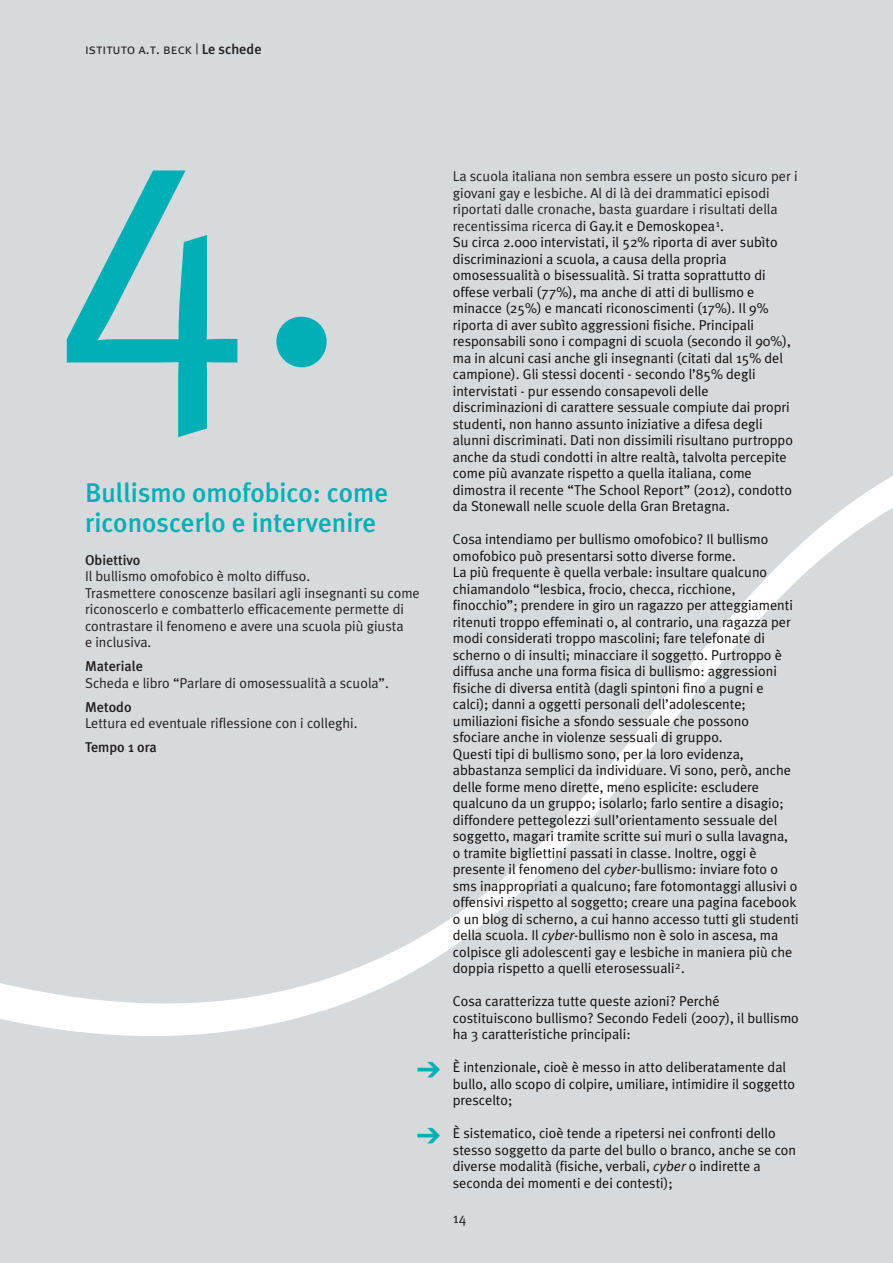
<style>
.page{position:relative;width:893px;height:1263px;background:#d7dadc}
.page>*{position:absolute;margin:0;border:0;box-sizing:border-box;transform-origin:0 0}
.t1{font:375px "Meta Plus Normal";color:#00afb5}
.t2{font:500 27px/30px "Meta Plus";color:#00afb5}
.t3{font:14.25px/16.5px "Meta Plus Normal";color:#0f0b0a}
.t4{font:14.25px/16.5px "Meta Plus Normal";color:#231f20}
.t5{font:500 14.25px "Meta Plus";color:#231f20}
.t6{font:14.25px "Meta Plus Normal Caps";color:#231f20}
.s1{font-family:"Meta Plus Normal"}
.s2{font-family:"Meta Plus";font-weight:500}
.s3{color:#231f20}
.s4{font-style:italic}
</style>
<div class="page">
<svg style="left:0;top:476px;width:893px;height:560px"></svg>
<p class="t6" style="left:85px;top:40px;width:178px">istituto a.t. beck <span class="s1">|</span> <span class="s2">Le schede</span></p>
<h1 class="t1" style="left:51px;top:16px;width:302px">4.</h1>
<h2 class="t2" style="left:85px;top:479px;width:305px">Bullismo omofobico: come riconoscerlo e intervenire</h2>
<p class="t5" style="left:85px;top:554px;width:57px">Obiettivo</p>
<p class="t4" style="left:85px;top:568px;width:336px">Il bullismo omofobico è molto diffuso.<br>Trasmettere conoscenze basilari agli insegnanti su come riconoscerlo e combatterlo efficacemente permette di contrastare il fenomeno e avere una scuola più giusta<br>e inclusiva.</p>
<p class="t5" style="left:85px;top:661px;width:60px">Materiale</p>
<p class="t4" style="left:85px;top:674px;width:305px">Scheda e libro “Parlare di omosessualità a scuola”.</p>
<p class="t5" style="left:85px;top:701px;width:48px">Metodo</p>
<p class="t4" style="left:85px;top:715px;width:274px">Lettura ed eventuale riflessione con i colleghi.</p>
<p class="t5" style="left:85px;top:742px;width:73px">Tempo 1 ora</p>
<p class="t3" style="left:453px;top:168px;width:346px"><span class="s3">La scuola italiana non sembra essere un posto sicuro per i giovani gay e lesbiche. Al di là dei drammatici episodi riportati dalle cronache, basta guardare i risultati della recentissima ricerca</span> di Gay.it e Demoskopea<sup>1</sup>.<br>Su circa 2.000 intervistati, il 52% riporta di aver subìto discriminazioni a scuola, a causa della propria omosessualità o bisessualità. Si tratta soprattutto di offese verbali (77%), ma anche di atti di bullismo e minacce (25%) e mancati riconoscimenti (17%). Il 9% riporta di aver subìto aggressioni fisiche. Principali responsabili sono i compagni di scuola (secondo il 90%), ma in alcuni casi anche gli insegnanti (citati dal 15% del campione). Gli stessi docenti - secondo l’85% degli intervistati - pur essendo consapevoli delle discriminazioni di carattere sessuale compiute dai propri studenti, non hanno assunto iniziative a difesa degli alunni discriminati. Dati non dissimili risultano purtroppo anche da studi condotti in altre realtà, talvolta percepite come più avanzate rispetto a quella italiana, come dimostra il recente “The School Report” (2012), condotto da Stonewall nelle scuole della Gran Bretagna.</p>
<p class="t3" style="left:453px;top:531px;width:347px">Cosa intendiamo per bullismo omofobico? Il bullismo omofobico può presentarsi sotto diverse forme.<br>La più frequente è quella verbale: insultare qualcuno chiamandolo “lesbica, frocio, checca, ricchione, finocchio”; prendere in giro un ragazzo per atteggiamenti ritenuti troppo effeminati o, al contrario, una ragazza per modi considerati troppo mascolini; fare telefonate di scherno o di insulti; minacciare il soggetto. Purtroppo è diffusa anche una forma fisica di bullismo: aggressioni fisiche di diversa entità (dagli spintoni fino a pugni e calci); danni a oggetti personali dell’adolescente; umiliazioni fisiche a sfondo sessuale che possono sfociare anche in violenze sessuali di gruppo.<br>Questi tipi di bullismo sono, per la loro evidenza, abbastanza semplici da individuare. Vi sono, però, anche delle forme meno dirette, meno esplicite: escludere qualcuno da un gruppo; isolarlo; farlo sentire a disagio; diffondere pettegolezzi sull’orientamento sessuale del soggetto, magari tramite scritte sui muri o sulla lavagna, o tramite bigliettini passati in classe. Inoltre, oggi è presente il fenomeno del <span class="s4">cyber</span>-bullismo: inviare foto o sms inappropriati a qualcuno; fare fotomontaggi allusivi o offensivi rispetto al soggetto; creare una pagina facebook o un blog di scherno, a cui hanno accesso tutti gli studenti della scuola. Il <span class="s4">cyber</span>-bullismo non è solo in ascesa, ma colpisce gli adolescenti gay e lesbiche in maniera più che doppia rispetto a quelli eterosessuali<sup>2</sup>.</p>
<p class="t3" style="left:453px;top:993px;width:348px">Cosa caratterizza tutte queste azioni? Perché costituiscono bullismo? Secondo Fedeli (2007), il bullismo ha 3 caratteristiche principali:</p>
<p class="t3" style="left:453px;top:1059px;width:344px">È intenzionale, cioè è messo in atto deliberatamente dal bullo, allo scopo di colpire, umiliare, intimidire il soggetto prescelto;</p>
<p class="t3" style="left:453px;top:1125px;width:345px">È sistematico, cioè tende a ripetersi nei confronti dello stesso soggetto da parte del bullo o branco, anche se con diverse modalità (fisiche, verbali, <span class="s4">cyber</span> o indirette a seconda dei momenti e dei contesti);</p>
<p class="t4" style="left:453px;top:1210px;width:15px">14</p>
</div>
